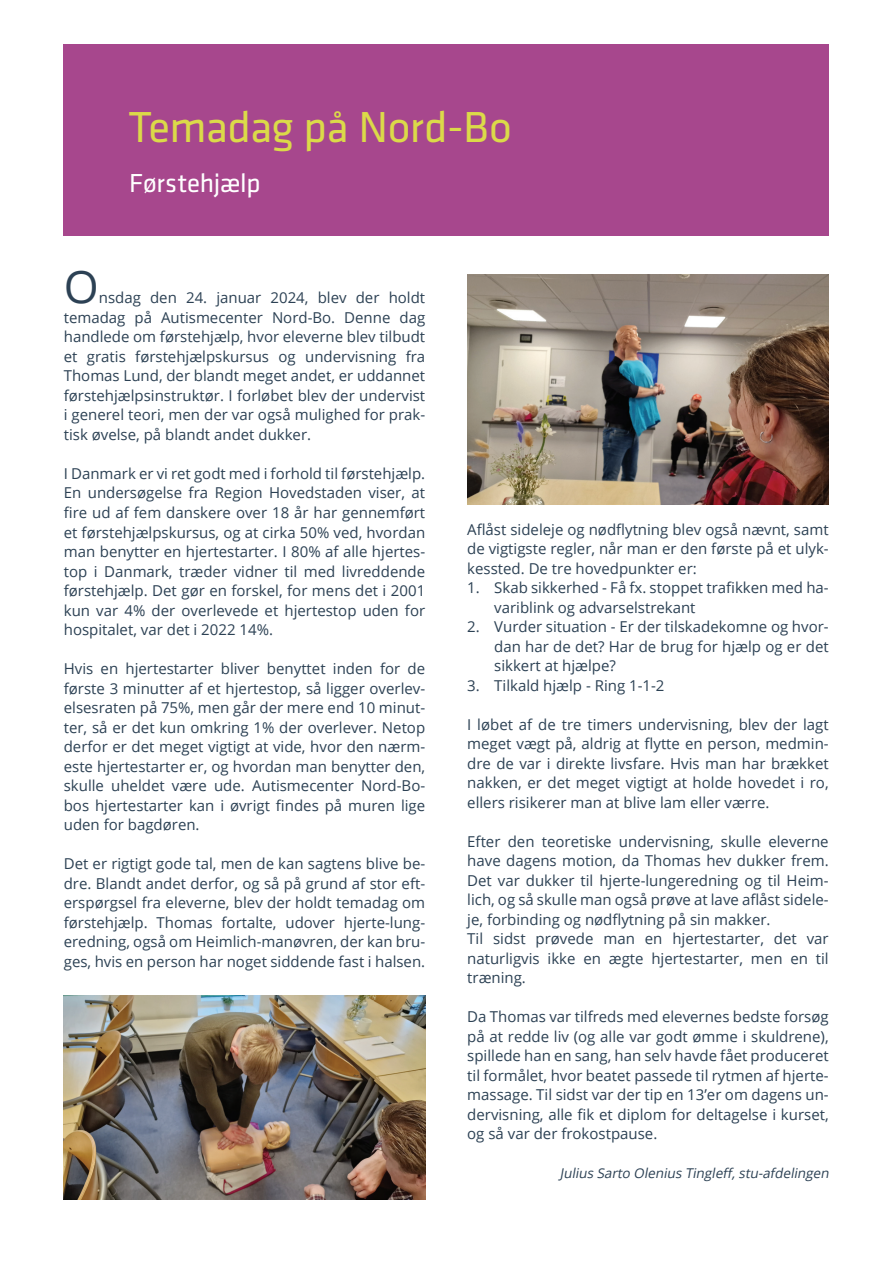
<style>
.page{position:relative;width:893px;height:1263px;background:#fff}
.page>*{position:absolute;margin:0;border:0;box-sizing:border-box;transform-origin:0 0}
.t1{font:45px "Klavika Basic";letter-spacing:-.015em;color:#dbda49}
.t2{font:45px "Open Sans";color:#2c4154}
.t3{font:27px "Klavika Basic";letter-spacing:-.01em;color:#fff}
.t4{font:15px/19.5px "Open Sans";color:#2c4154;text-align:justify}
.t5{font:italic 13.5px "Open Sans";color:#2c4154}
</style>
<div class="page">
<div style="left:64px;top:44px;width:765px;height:192px;background:#a7478d"></div>
<img style="left:64px;top:996px;width:361px;height:203px">
<img style="left:467px;top:274px;width:362px;height:230px">
<h1 class="t1" style="left:129px;top:98px;width:385px">Temadag på Nord-Bo</h1>
<h2 class="t3" style="left:129px;top:165px;width:133px">Førstehjælp</h2>
<h1 class="t2" style="left:64px;top:256px;width:37px">O</h1>
<p class="t4" style="left:64px;top:288px;width:363px;text-indent:35px">nsdag den 24. januar 2024, blev der holdt temadag på Autismecenter Nord-Bo. Denne dag handlede om førstehjælp, hvor eleverne blev tilbudt et gratis førstehjælpskursus og undervisning fra Thomas Lund, der blandt meget andet, er uddannet førstehjælpsinstruktør. I forløbet blev der undervist i generel teori, men der var også mulighed for prak&shy;tisk øvelse, på blandt andet dukker.</p>
<p class="t4" style="left:64px;top:463px;width:363px">I Danmark er vi ret godt med i forhold til førstehjælp.<br>En undersøgelse fra Region Hovedstaden viser, at fire ud af fem danskere over 18 år har gennemført et førstehjælpskursus, og at cirka 50% ved, hvordan man benytter en hjertestarter. I 80% af alle hjertes&shy;top i Danmark, træder vidner til med livreddende førstehjælp. Det gør en forskel, for mens det i 2001 kun var 4% der overlevede et hjertestop uden for hospitalet, var det i 2022 14%.</p>
<p class="t4" style="left:64px;top:658px;width:363px">Hvis en hjertestarter bliver benyttet inden for de første 3 minutter af et hjertestop, så ligger overlev&shy;elsesraten på 75%, men går der mere end 10 minut&shy;ter, så er det kun omkring 1% der overlever. Netop derfor er det meget vigtigt at vide, hvor den nærm&shy;este hjertestarter er, og hvordan man benytter den, skulle uheldet være ude. Autismecenter Nord-Bo&shy;bos hjertestarter kan i øvrigt findes på muren lige uden for bagdøren.</p>
<p class="t4" style="left:64px;top:853px;width:363px">Det er rigtigt gode tal, men de kan sagtens blive be&shy;dre. Blandt andet derfor, og så på grund af stor eft&shy;erspørgsel fra eleverne, blev der holdt temadag om førstehjælp. Thomas fortalte, udover hjerte-lung&shy;eredning, også om Heimlich-manøvren, der kan bru&shy;ges, hvis en person har noget siddende fast i halsen.</p>
<p class="t4" style="left:467px;top:519px;width:363px">Aflåst sideleje og nødflytning blev også nævnt, samt de vigtigste regler, når man er den første på et ulyk&shy;kessted. De tre hovedpunkter er:</p>
<p class="t4" style="left:494px;top:578px;width:336px;text-indent:-27px">1. Skab sikkerhed - Få fx. stoppet trafikken med ha&shy;variblink og advarselstrekant</p>
<p class="t4" style="left:494px;top:617px;width:336px;text-indent:-27px">2. Vurder situation - Er der tilskadekomne og hvor&shy;dan har de det? Har de brug for hjælp og er det sikkert at hjælpe?</p>
<p class="t4" style="left:467px;top:675px;width:199px">3. Tilkald hjælp - Ring 1-1-2</p>
<p class="t4" style="left:467px;top:714px;width:363px">I løbet af de tre timers undervisning, blev der lagt meget vægt på, aldrig at flytte en person, medmin&shy;dre de var i direkte livsfare. Hvis man har brækket nakken, er det meget vigtigt at holde hovedet i ro, ellers risikerer man at blive lam eller værre.</p>
<p class="t4" style="left:467px;top:831px;width:363px;text-align:left">Efter den teoretiske undervisning, skulle eleverne have dagens motion, da Thomas hev dukker frem.<br>Det var dukker til hjerte-lungeredning og til Heim&shy;lich, og så skulle man også prøve at lave aflåst sidele&shy;je, forbinding og nødflytning på sin makker.<br>Til sidst prøvede man en hjertestarter, det var naturligvis ikke en ægte hjertestarter, men en til træning.</p>
<p class="t4" style="left:467px;top:1007px;width:363px">Da Thomas var tilfreds med elevernes bedste forsøg på at redde liv (og alle var godt ømme i skuldrene), spillede han en sang, han selv havde fået produceret til formålet, hvor beatet passede til rytmen af hjerte&shy;massage. Til sidst var der tip en 13’er om dagens un&shy;dervisning, alle fik et diplom for deltagelse i kurset, og så var der frokostpause.</p>
<p class="t5" style="left:560px;top:1164px;width:274px">Julius Sarto Olenius Tingleff,stu-afdelingen</p>
</div>
